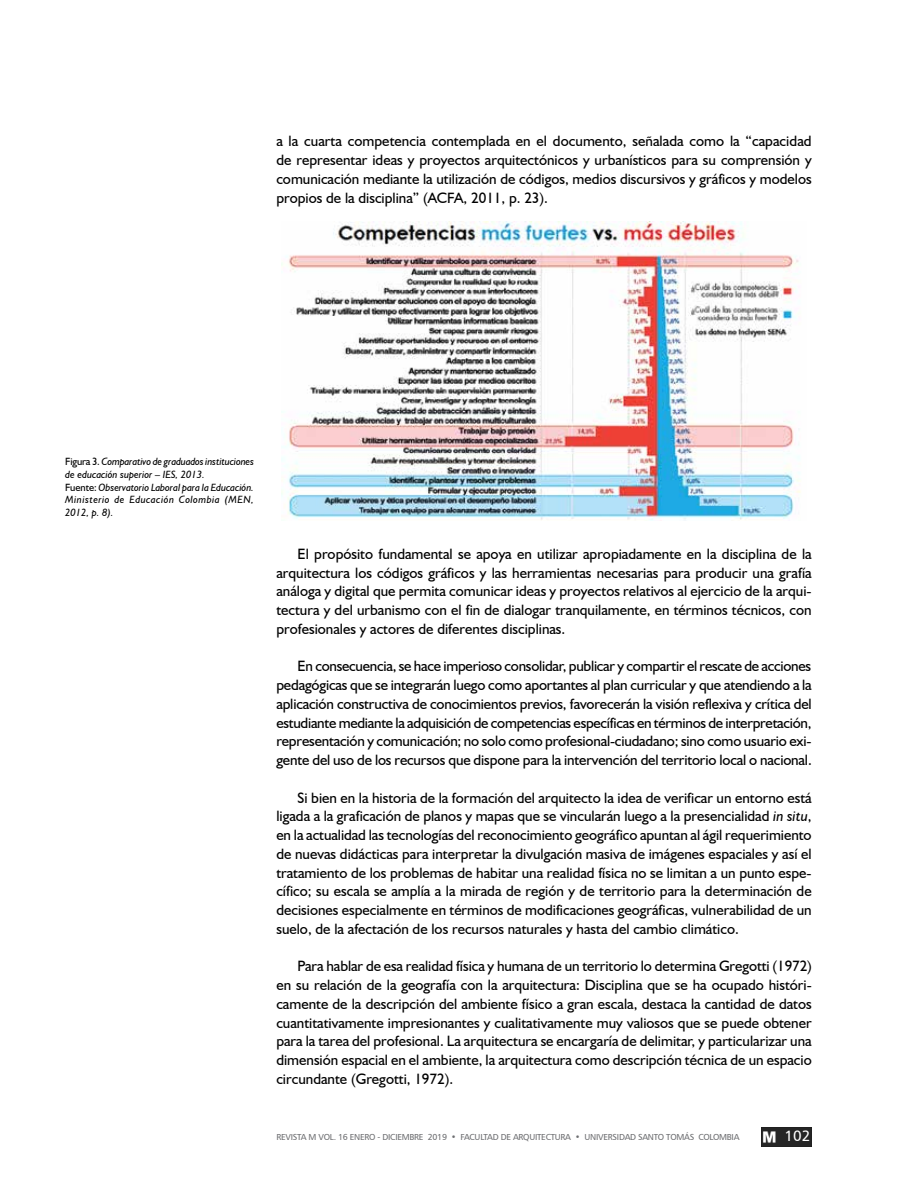
<style>
.page{position:relative;width:918px;height:1188px;background:#fff}
.page>*{position:absolute;margin:0;border:0;box-sizing:border-box;transform-origin:0 0}
.t1{font:15px/18.8px "Humanist 521 BT";color:#000;text-align:justify}
.t2{font:15px "Humanist 777 BT Roman B";color:#fff}
.t3{font:italic 10.5px/12.6px "Humanist 521 BT";letter-spacing:-.005em;color:#000}
.t4{font:8.7px "Humanist 777 BT Roman B";letter-spacing:-.03em;color:#6d6e71}
.s1{font-style:normal}
.s2{font-style:italic}
</style>
<div class="page">
<img style="left:282px;top:221px;width:519px;height:300px">
<img style="left:761px;top:1127px;width:51px;height:20px">
<p class="t1" style="left:276px;top:132px;width:537px">a la cuarta competencia contemplada en el documento, señalada como la “capacidad de representar ideas y proyectos arquitectónicos y urbanísticos para su comprensión y comunicación mediante la utilización de códigos, medios discursivos y gráficos y modelos propios de la disciplina” (ACFA, 2011, p. 23).</p>
<p class="t3" style="left:65px;top:455px;width:190px"><span class="s1">Figura 3.</span> Comparativo de graduados instituciones de educación superior – IES, 2013.<br><span class="s1">Fuente:</span> Observatorio Laboral para la Educación.<br>Ministerio de Educación Colombia (MEN, 2012, p. 8).</p>
<p class="t1" style="left:276px;top:544px;width:537px;text-indent:21px">El propósito fundamental se apoya en utilizar apropiadamente en la disciplina de la arquitectura los códigos gráficos y las herramientas necesarias para producir una grafía análoga y digital que permita comunicar ideas y proyectos relativos al ejercicio de la arqui&shy;tectura y del urbanismo con el fin de dialogar tranquilamente, en términos técnicos, con profesionales y actores de diferentes disciplinas.</p>
<p class="t1" style="left:276px;top:657px;width:537px;text-indent:21px">En consecuencia, se hace imperioso consolidar, publicar y compartir el rescate de acciones pedagógicas que se integrarán luego como aportantes al plan curricular y que atendiendo a la aplicación constructiva de conocimientos previos, favorecerán la visión reflexiva y crítica del estudiante mediante la adquisición de competencias específicas en términos de interpretación, representación y comunicación; no solo como profesional-ciudadano; sino como usuario exi&shy;gente del uso de los recursos que dispone para la intervención del territorio local o nacional.</p>
<p class="t1" style="left:276px;top:788px;width:537px;text-indent:21px">Si bien en la historia de la formación del arquitecto la idea de verificar un entorno está ligada a la graficación de planos y mapas que se vincularán luego a la presencialidad <span class="s2">in situ</span>, en la actualidad las tecnologías del reconocimiento geográfico apuntan al ágil requerimiento de nuevas didácticas para interpretar la divulgación masiva de imágenes espaciales y así el tratamiento de los problemas de habitar una realidad física no se limitan a un punto espe&shy;cífico; su escala se amplía a la mirada de región y de territorio para la determinación de decisiones especialmente en términos de modificaciones geográficas, vulnerabilidad de un suelo, de la afectación de los recursos naturales y hasta del cambio climático.</p>
<p class="t1" style="left:276px;top:957px;width:537px;text-indent:21px">Para hablar de esa realidad física y humana de un territorio lo determina Gregotti (1972) en su relación de la geografía con la arquitectura: Disciplina que se ha ocupado históri&shy;camente de la descripción del ambiente físico a gran escala, destaca la cantidad de datos cuantitativamente impresionantes y cualitativamente muy valiosos que se puede obtener para la tarea del profesional. La arquitectura se encargaría de delimitar, y particularizar una dimensión espacial en el ambiente, la arquitectura como descripción técnica de un espacio circundante (Gregotti, 1972).</p>
<p class="t4" style="left:276px;top:1132px;width:465px">REVISTA M VOL. 16 ENERO - DICIEMBRE 2019 • FACULTAD DE ARQUITECTURA • UNIVERSIDAD SANTO TOMÁS COLOMBIA</p>
<p class="t2" style="left:785px;top:1126px;width:27px">102</p>
</div>
